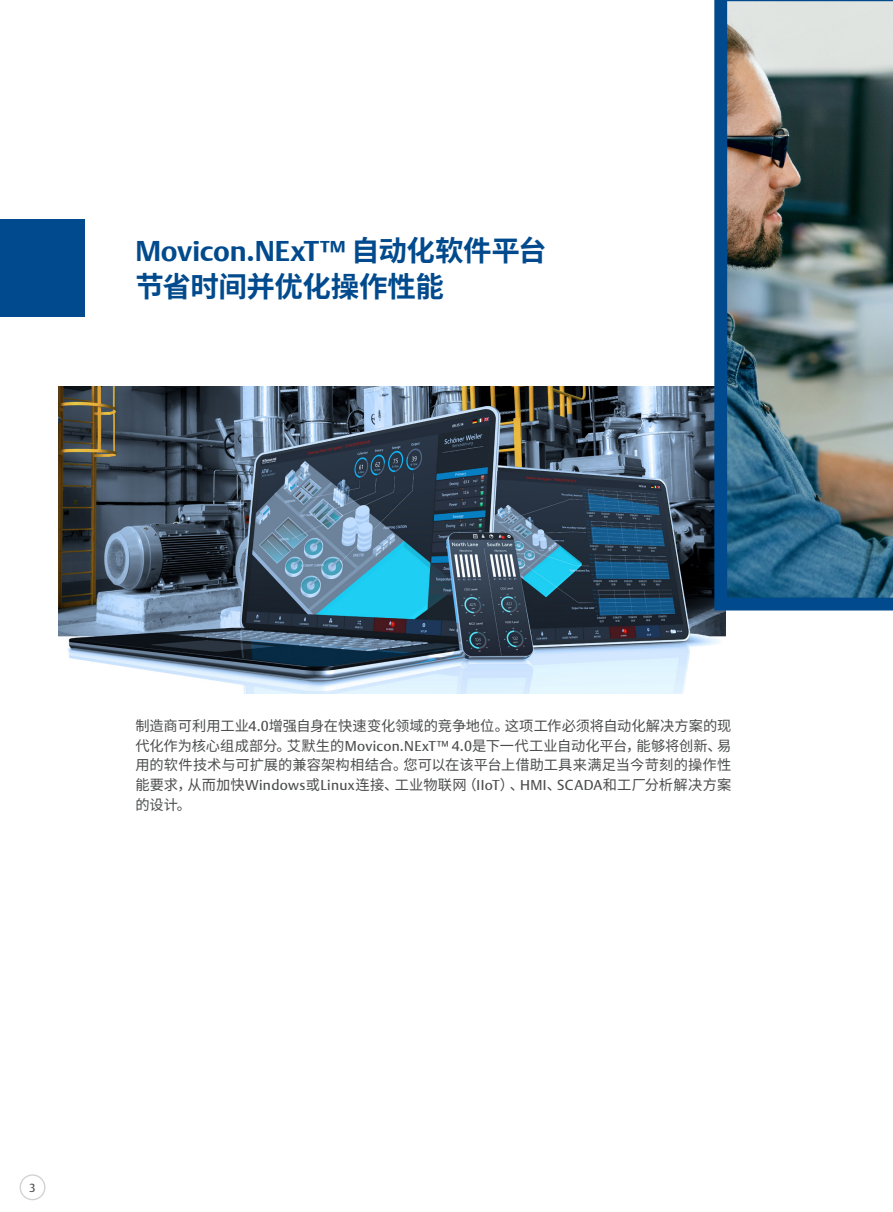
<style>
.page{position:relative;width:893px;height:1212px;background:#fff}
.page>*{position:absolute;margin:0;border:0;box-sizing:border-box;transform-origin:0 0}
.t1{font:700 28.5px "DTL Argo T";letter-spacing:-.005em;color:#004a8d}
.t2{font:700 28.5px "Source Han Sans CN";letter-spacing:-.015em;color:#004a8d}
.t3{font:14.25px/20px "Source Han Sans CN";letter-spacing:.01em;color:#4b4c4d;text-align:justify}
.t4{font:11.55px "DTL Argo T";color:#4b4c4d}
.s1{font-family:"Source Han Sans CN"}
.s2{font-family:"DTL Argo T"}
</style>
<div class="page">
<div style="left:20px;top:1174px;width:25px;height:26px;border:1px solid #d1d2d4;border-radius:50%"></div>
<div style="left:0;top:219px;width:84px;height:98px;background:#004a8d"></div>
<img style="left:58px;top:386px;width:667px;height:308px">
<img style="left:714px;top:0;width:179px;height:610px">
<p class="t1" style="left:135px;top:234px;width:413px">Movicon.NExT™ <span class="s1">自动化软件平台</span></p>
<p class="t2" style="left:135px;top:272px;width:310px">节省时间并优化操作性能</p>
<p class="t3" style="left:135px;top:715px;width:598px">制造商可利用工业<span class="s2">4.0</span>增强自身在快速变化领域的竞争地位。这项工作必须将自动化解决方案的现代化作为核心组成部分。艾默生的<span class="s2">Movicon.NExT™ 4.0</span>是下一代工业自动化平台，能够将创新、易用的软件技术与可扩展的兼容架构相结合。您可以在该平台上借助工具来满足当今苛刻的操作性能要求，从而加快<span class="s2">Windows</span>或<span class="s2">Linux</span>连接、工业物联网（<span class="s2">IIoT</span>）、<span class="s2">HMI</span>、<span class="s2">SCADA</span>和工厂分析解决方案的设计。</p>
<p class="t4" style="left:29px;top:1181px;width:8px">3</p>
</div>
